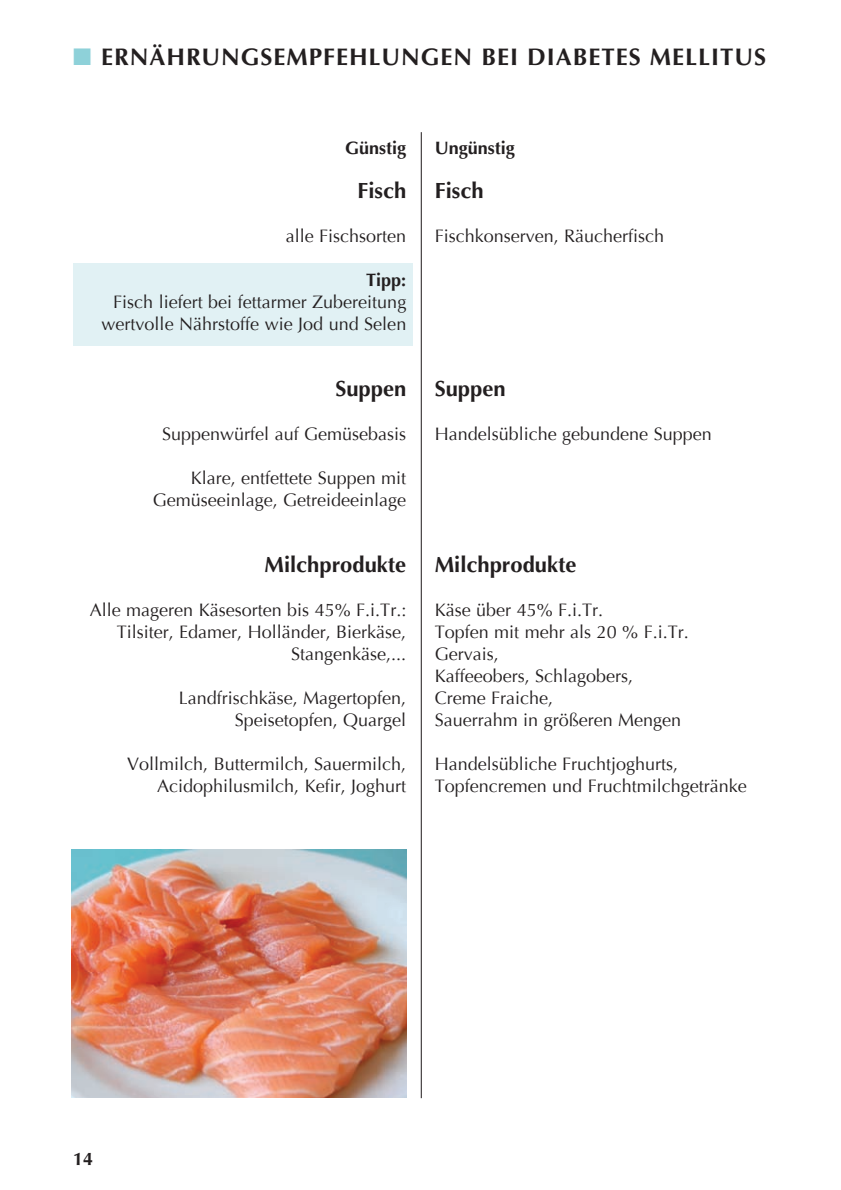
<style>
.page{position:relative;width:841px;height:1190px;background:#fff}
.page>*{position:absolute;margin:0;border:0;box-sizing:border-box;transform-origin:0 0}
.Hauptüberschrift{font:700 24px "Optima LT Std";letter-spacing:.04em;color:#231f20}
.Überschrift_Rezepte{font:700 22px "Optima LT Std";color:#231f20}
.rezepte_grundschrift{font:700 22px "Optima LT Std";color:#231f20}
.rezepte_grundschrift-2{font:18px/22px "Optima";color:#231f20;text-align:right}
.rezepte_grundschrift-3{font:700 18px "Optima LT Std";color:#231f20}
.s1{color:#8ed1d9}
</style>
<div class="page">
<div style="left:73px;top:263px;width:339px;height:83px;background:#e1f1f4"></div>
<hr style="left:421px;top:132px;width:1px;height:966px;background:#231f20">
<img style="left:72px;top:849px;width:334px;height:248px">
<p class="Hauptüberschrift" style="left:73px;top:43px;width:694px"><span class="s1">■</span> ERNÄHRUNGSEMPFEHLUNGEN BEI DIABETES MELLITUS</p>
<p class="rezepte_grundschrift-3" style="left:345px;top:137px;width:63px">Günstig</p>
<p class="Überschrift_Rezepte" style="left:357px;top:177px;width:50px">Fisch</p>
<p class="rezepte_grundschrift-2" style="left:286px;top:225px;width:122px">alle Fischsorten</p>
<p class="rezepte_grundschrift-3" style="left:366px;top:269px;width:42px">Tipp:</p>
<p class="rezepte_grundschrift-2" style="left:102px;top:291px;width:306px">Fisch liefert bei fettarmer Zubereitung wertvolle Nährstoffe wie Jod und Selen</p>
<p class="Überschrift_Rezepte" style="left:335px;top:375px;width:72px">Suppen</p>
<p class="rezepte_grundschrift-2" style="left:162px;top:423px;width:246px">Suppenwürfel auf Gemüsebasis</p>
<p class="rezepte_grundschrift-2" style="left:153px;top:467px;width:255px">Klare, entfettete Suppen mit<br>Gemüseeinlage, Getreideeinlage</p>
<p class="Überschrift_Rezepte" style="left:264px;top:551px;width:143px">Milchprodukte</p>
<p class="rezepte_grundschrift-2" style="left:90px;top:599px;width:318px">Alle mageren Käsesorten bis 45% F.i.Tr.:<br>Tilsiter, Edamer, Holländer, Bierkäse,<br>Stangenkäse,...</p>
<p class="rezepte_grundschrift-2" style="left:179px;top:687px;width:229px">Landfrischkäse, Magertopfen,<br>Speisetopfen, Quargel</p>
<p class="rezepte_grundschrift-2" style="left:127px;top:753px;width:281px">Vollmilch, Buttermilch, Sauermilch,<br>Acidophilusmilch, Kefir, Joghurt</p>
<p class="rezepte_grundschrift-3" style="left:435px;top:137px;width:82px">Ungünstig</p>
<p class="rezepte_grundschrift" style="left:435px;top:177px;width:50px">Fisch</p>
<p class="rezepte_grundschrift-2" style="left:435px;top:225px;width:231px">Fischkonserven, Räucherfisch</p>
<p class="Überschrift_Rezepte" style="left:435px;top:375px;width:72px">Suppen</p>
<p class="rezepte_grundschrift-2" style="left:435px;top:423px;width:279px">Handelsübliche gebundene Suppen</p>
<p class="Überschrift_Rezepte" style="left:435px;top:551px;width:143px">Milchprodukte</p>
<p class="rezepte_grundschrift-2" style="left:435px;top:599px;width:170px">Käse über 45% F.i.Tr.</p>
<p class="rezepte_grundschrift-2" style="left:435px;top:621px;width:256px">Topfen mit mehr als 20 % F.i.Tr.</p>
<p class="rezepte_grundschrift-2" style="left:435px;top:643px;width:66px">Gervais,</p>
<p class="rezepte_grundschrift-2" style="left:435px;top:665px;width:200px">Kaffeeobers, Schlagobers,</p>
<p class="rezepte_grundschrift-2" style="left:435px;top:687px;width:120px">Creme Fraiche,</p>
<p class="rezepte_grundschrift-2" style="left:435px;top:709px;width:248px">Sauerrahm in größeren Mengen</p>
<p class="rezepte_grundschrift-2" style="left:435px;top:753px;width:245px">Handelsübliche Fruchtjoghurts,</p>
<p class="rezepte_grundschrift-2" style="left:435px;top:775px;width:314px">Topfencremen und Fruchtmilchgetränke</p>
<p class="rezepte_grundschrift-3" style="left:73px;top:1148px;width:22px">14</p>
</div>
